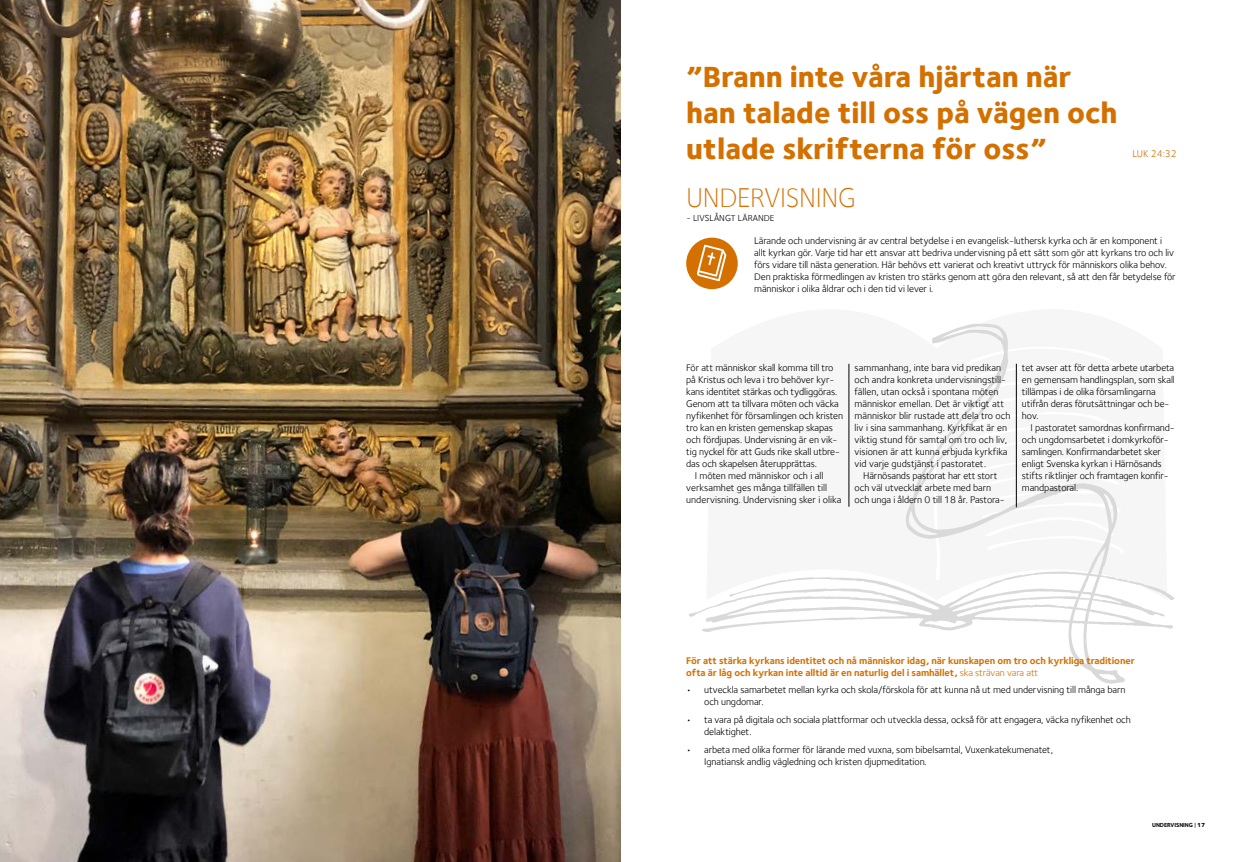
<style>
.page{position:relative;width:1242px;height:862px;background:#fff}
.page>*{position:absolute;margin:0;border:0;box-sizing:border-box;transform-origin:0 0}
.t1{font:800 30px/36px "Foundry Sterling";color:#d47000}
.t2{font:300 28px "Foundry Sterling";letter-spacing:-.01em;color:#d47000}
.t3{font:10px/12px "Foundry Sterling";letter-spacing:-.01em;color:#000}
.t4{font:700 10px/12px "Foundry Sterling";letter-spacing:-.01em;color:#d47000}
.t5{font:10px "Foundry Sterling";color:#d47000}
.t6{font:9px "Foundry Sterling";color:#000}
.t7{font:700 6px "Foundry Sterling";letter-spacing:-.01em;color:#000}
.t8{font:800 6px "Foundry Sterling";color:#000}
.s1{font-weight:400}
.s2{font-weight:500}
.s3{font-weight:800}
</style>
<div class="page">
<svg style="left:905px;top:324px;width:220px;height:360px;fill:#f6f6f6"></svg>
<svg style="left:689px;top:571px;width:485px;height:61px"></svg>
<img style="left:0;top:0;width:621px;height:862px">
<div style="left:686px;top:238px;width:52px;height:51px;background:#d47000;border-radius:50%"></div>
<svg style="left:697px;top:245px;width:29px;height:36px"></svg>
<hr style="left:848px;top:364px;width:1px;height:143px;background:#000">
<hr style="left:1016px;top:364px;width:1px;height:143px;background:#000">
<h1 class="t1" style="left:686px;top:58px;width:433px">”Brann inte våra hjärtan när han talade till oss på vägen och utlade skrifterna för oss”</h1>
<h2 class="t2" style="left:686px;top:181px;width:171px">UNDERVISNING</h2>
<p class="t6" style="left:686px;top:212px;width:89px">- LIVSLÅNGT LÄRANDE</p>
<p class="t5" style="left:1132px;top:148px;width:46px">LUK 24:32</p>
<p class="t3" style="left:754px;top:234px;width:423px">Lärande och undervisning är av central betydelse i en evangelisk-luthersk kyrka och är en komponent i allt kyrkan gör. Varje tid har ett ansvar att bedriva undervisning på ett sätt som gör att kyrkans tro och liv förs vidare till nästa generation. Här behövs ett varierat och kreativt uttryck för människors olika behov.<br>Den praktiska förmedlingen av kristen tro stärks genom att göra den relevant, så att den får betydelse för människor i olika åldrar och i den tid vi lever i.</p>
<p class="t3" style="left:686px;top:361px;width:149px">För att människor skall komma till tro</p>
<p class="t3" style="left:686px;top:373px;width:150px">på Kristus och leva i tro behöver kyr-</p>
<p class="t3" style="left:686px;top:385px;width:152px">kans identitet stärkas och tydliggöras.</p>
<p class="t3" style="left:686px;top:397px;width:154px">Genom att ta tillvara möten och väcka</p>
<p class="t3" style="left:686px;top:409px;width:158px">nyfikenhet för församlingen och kristen</p>
<p class="t3" style="left:686px;top:421px;width:148px">tro kan en kristen gemenskap skapas</p>
<p class="t3" style="left:686px;top:433px;width:153px">och fördjupas. Undervisning är en vik-</p>
<p class="t3" style="left:686px;top:445px;width:155px">tig nyckel för att Guds rike skall utbre-</p>
<p class="t3" style="left:686px;top:457px;width:132px">das och skapelsen återupprättas.</p>
<p class="t3" style="left:694px;top:469px;width:130px">I möten med människor och i all</p>
<p class="t3" style="left:686px;top:481px;width:142px">verksamhet ges många tillfällen till</p>
<p class="t3" style="left:686px;top:493px;width:157px">undervisning. Undervisning sker i olika</p>
<p class="t3" style="left:854px;top:361px;width:157px">sammanhang, inte bara vid predikan och andra konkreta undervisningstill&shy;fällen, utan också i spontana möten människor emellan. Det är viktigt att människor blir rustade att dela tro och liv i sina sammanhang. Kyrkfikat är en viktig stund för samtal om tro och liv, visionen är att kunna erbjuda kyrkfika vid varje gudstjänst i pastoratet.</p>
<p class="t3" style="left:854px;top:469px;width:152px;text-indent:8px">Härnösands pastorat har ett stort och väl utvecklat arbete med barn och unga i åldern 0 till 18 år. Pastora-</p>
<p class="t3" style="left:1022px;top:361px;width:154px">tet avser att för detta arbete utarbeta en gemensam handlingsplan, som skall tillämpas i de olika församlingarna utifrån deras förutsättningar och be&shy;hov.</p>
<p class="t3" style="left:1022px;top:421px;width:154px;text-indent:8px">I pastoratet samordnas konfirmand&shy;och ungdomsarbetet i domkyrkoför&shy;samlingen. Konfirmandarbetet sker enligt Svenska kyrkan i Härnösands stifts riktlinjer och framtagen konfir&shy;mandpastoral.</p>
<p class="t4" style="left:686px;top:654px;width:450px">För att stärka kyrkans identitet och nå människor idag, när kunskapen om tro och kyrkliga traditioner ofta är låg och kyrkan inte alltid är en naturlig del i samhället, <span class="s1">ska strävan vara att</span></p>
<p class="t3" style="left:704px;top:684px;width:423px;text-indent:-18px">• utveckla samarbetet mellan kyrka och skola/förskola för att kunna nå ut med undervisning till många barn och ungdomar.</p>
<p class="t3" style="left:704px;top:713px;width:428px;text-indent:-18px">• ta vara på digitala och sociala plattformar och utveckla dessa, också för att engagera, väcka nyfikenhet och delaktighet.</p>
<p class="t3" style="left:704px;top:743px;width:350px;text-indent:-18px">• arbeta med olika former för lärande med vuxna, som bibelsamtal, Vuxenkatekumenatet,<br>Ignatiansk andlig vägledning och kristen djupmeditation.</p>
<p class="t7" style="left:1152px;top:822px;width:54px">UNDERVISNING <span class="s2">|</span> <span class="s3">17</span></p>
<p class="t8" style="left:1188px;top:821px;width:9px">17</p>
</div>
